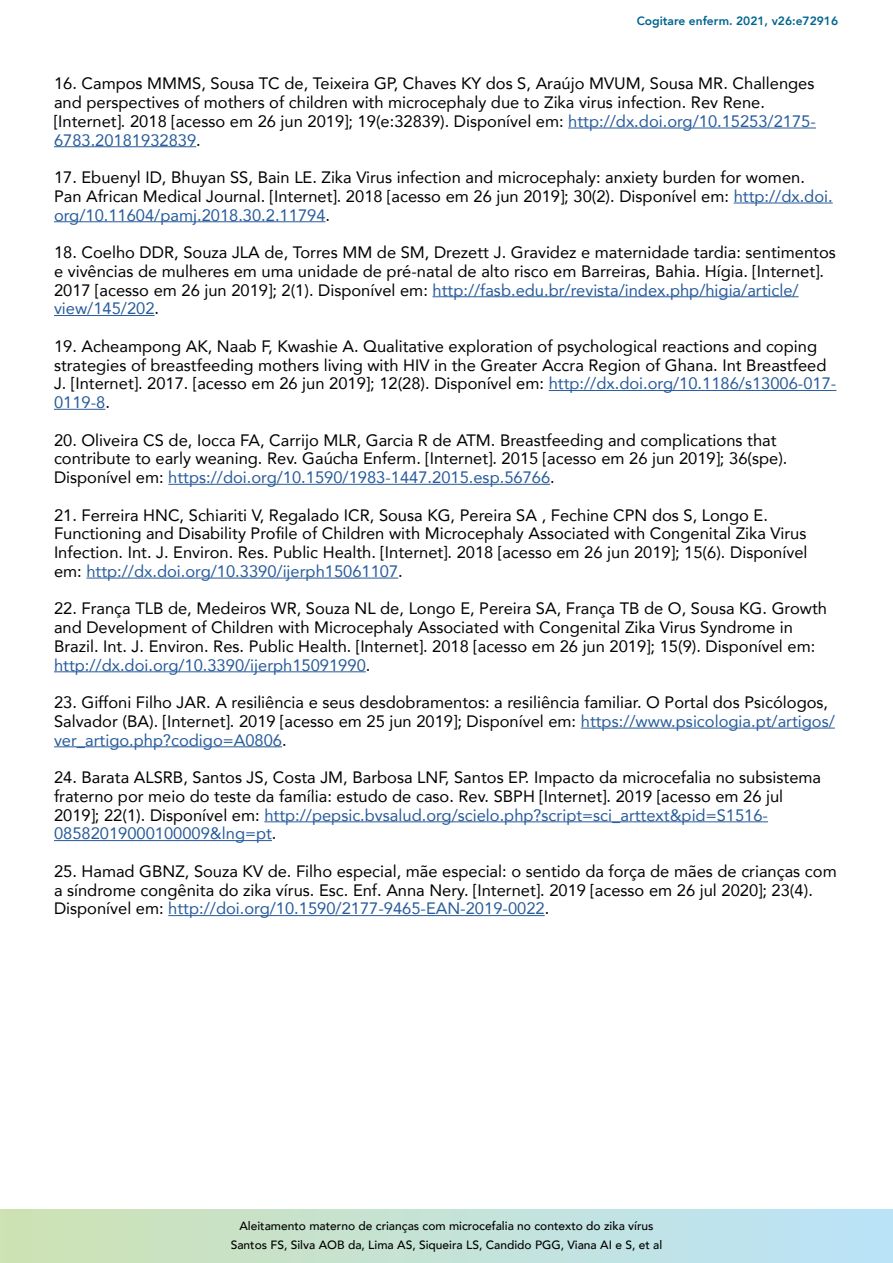
<style>
.page{position:relative;width:893px;height:1263px;background:#fff}
.page>*{position:absolute;margin:0;border:0;box-sizing:border-box;transform-origin:0 0}
.t1{font:16.5px/18.8px "Avenir";color:#000}
.t2{font:500 12px/18.6px "Avenir";color:#000;text-align:center}
.t3{font:800 12px "Avenir";color:#00658f}
.s1{color:#275b9b}
</style>
<div class="page">
<svg style="left:0;top:1209px;width:893px;height:54px;background:#c4e2d6"></svg>
<hr style="left:568px;top:128px;width:248px;height:1px;background:#275b9b">
<hr style="left:54px;top:146px;width:142px;height:1px;background:#275b9b">
<hr style="left:734px;top:203px;width:99px;height:1px;background:#275b9b">
<hr style="left:54px;top:221px;width:272px;height:1px;background:#275b9b">
<hr style="left:432px;top:296px;width:367px;height:1px;background:#275b9b">
<hr style="left:54px;top:315px;width:101px;height:1px;background:#275b9b">
<hr style="left:549px;top:390px;width:287px;height:1px;background:#275b9b">
<hr style="left:54px;top:409px;width:51px;height:1px;background:#275b9b">
<hr style="left:168px;top:484px;width:382px;height:1px;background:#275b9b">
<hr style="left:86px;top:578px;width:312px;height:1px;background:#275b9b">
<hr style="left:54px;top:671px;width:312px;height:1px;background:#275b9b">
<hr style="left:581px;top:728px;width:254px;height:1px;background:#275b9b">
<hr style="left:54px;top:746px;width:228px;height:1px;background:#275b9b">
<hr style="left:264px;top:821px;width:504px;height:1px;background:#275b9b">
<hr style="left:54px;top:840px;width:218px;height:1px;background:#275b9b">
<hr style="left:168px;top:915px;width:377px;height:1px;background:#275b9b">
<p class="t3" style="left:637px;top:12px;width:203px">Cogitare enferm. 2021, v26:e72916</p>
<p class="t1" style="left:54px;top:74px;width:763px">16. Campos MMMS, Sousa TC de, Teixeira GP, Chaves KY dos S, Araújo MVUM, Sousa MR. Challenges and perspectives of mothers of children with microcephaly due to Zika virus infection. Rev Rene. [Internet]. 2018 [acesso em 26 jun 2019]; 19(e:32839). Disponível em: <span class="s1">http://dx.doi.org/10.15253/2175- 6783.20181932839</span>.</p>
<p class="t1" style="left:54px;top:167px;width:780px">17. Ebuenyl ID, Bhuyan SS, Bain LE. Zika Virus infection and microcephaly: anxiety burden for women.<br>Pan African Medical Journal. [Internet]. 2018 [acesso em 26 jun 2019]; 30(2). Disponível em: <span class="s1">http://dx.doi. org/10.11604/pamj.2018.30.2.11794</span>.</p>
<p class="t1" style="left:54px;top:242px;width:783px">18. Coelho DDR, Souza JLA de, Torres MM de SM, Drezett J. Gravidez e maternidade tardia: sentimentos e vivências de mulheres em uma unidade de pré-natal de alto risco em Barreiras, Bahia. Hígia. [Internet].<br>2017 [acesso em 26 jun 2019]; 2(1). Disponível em: <span class="s1">http://fasb.edu.br/revista/index.php/higia/article/ view/145/202</span>.</p>
<p class="t1" style="left:54px;top:336px;width:784px">19. Acheampong AK, Naab F, Kwashie A. Qualitative exploration of psychological reactions and coping strategies of breastfeeding mothers living with HIV in the Greater Accra Region of Ghana. Int Breastfeed J. [Internet]. 2017. [acesso em 26 jun 2019]; 12(28). Disponível em: <span class="s1">http://dx.doi.org/10.1186/s13006-017- 0119-8</span>.</p>
<p class="t1" style="left:54px;top:430px;width:735px">20. Oliveira CS de, Iocca FA, Carrijo MLR, Garcia R de ATM. Breastfeeding and complications that contribute to early weaning. Rev. Gaúcha Enferm. [Internet]. 2015 [acesso em 26 jun 2019]; 36(spe).<br>Disponível em: <span class="s1">https://doi.org/10.1590/1983-1447.2015.esp.56766</span>.</p>
<p class="t1" style="left:54px;top:505px;width:755px">21. Ferreira HNC, Schiariti V, Regalado ICR, Sousa KG, Pereira SA , Fechine CPN dos S, Longo E.<br>Functioning and Disability Profile of Children with Microcephaly Associated with Congenital Zika Virus Infection. Int. J. Environ. Res. Public Health. [Internet]. 2018 [acesso em 26 jun 2019]; 15(6). Disponível em: <span class="s1">http://dx.doi.org/10.3390/ijerph15061107</span>.</p>
<p class="t1" style="left:54px;top:599px;width:774px">22. França TLB de, Medeiros WR, Souza NL de, Longo E, Pereira SA, França TB de O, Sousa KG. Growth and Development of Children with Microcephaly Associated with Congenital Zika Virus Syndrome in Brazil. Int. J. Environ. Res. Public Health. [Internet]. 2018 [acesso em 26 jun 2019]; 15(9). Disponível em: <span class="s1">http://dx.doi.org/10.3390/ijerph15091990</span>.</p>
<p class="t1" style="left:54px;top:692px;width:782px">23. Giffoni Filho JAR. A resiliência e seus desdobramentos: a resiliência familiar. O Portal dos Psicólogos,<br>Salvador (BA). [Internet]. 2019 [acesso em 25 jun 2019]; Disponível em: <span class="s1">https://www.psicologia.pt/artigos/ ver_artigo.php?codigo=A0806</span>.</p>
<p class="t1" style="left:54px;top:767px;width:769px">24. Barata ALSRB, Santos JS, Costa JM, Barbosa LNF, Santos EP. Impacto da microcefalia no subsistema fraterno por meio do teste da família: estudo de caso. Rev. SBPH [Internet]. 2019 [acesso em 26 jul 2019]; 22(1). Disponível em: <span class="s1">http://pepsic.bvsalud.org/scielo.php?script=sci_arttext&amp;pid=S1516- 08582019000100009&amp;lng=pt</span>.</p>
<p class="t1" style="left:54px;top:861px;width:784px">25. Hamad GBNZ, Souza KV de. Filho especial, mãe especial: o sentido da força de mães de crianças com a síndrome congênita do zika vírus. Esc. Enf. Anna Nery. [Internet]. 2019 [acesso em 26 jul 2020]; 23(4).<br>Disponível em: <span class="s1">http://doi.org/10.1590/2177-9465-EAN-2019-0022</span>.</p>
<p class="t2" style="left:231px;top:1216px;width:433px">Aleitamento materno de crianças com microcefalia no contexto do zika vírus<br>Santos FS, Silva AOB da, Lima AS, Siqueira LS, Candido PGG, Viana AI e S, et al</p>
</div>
